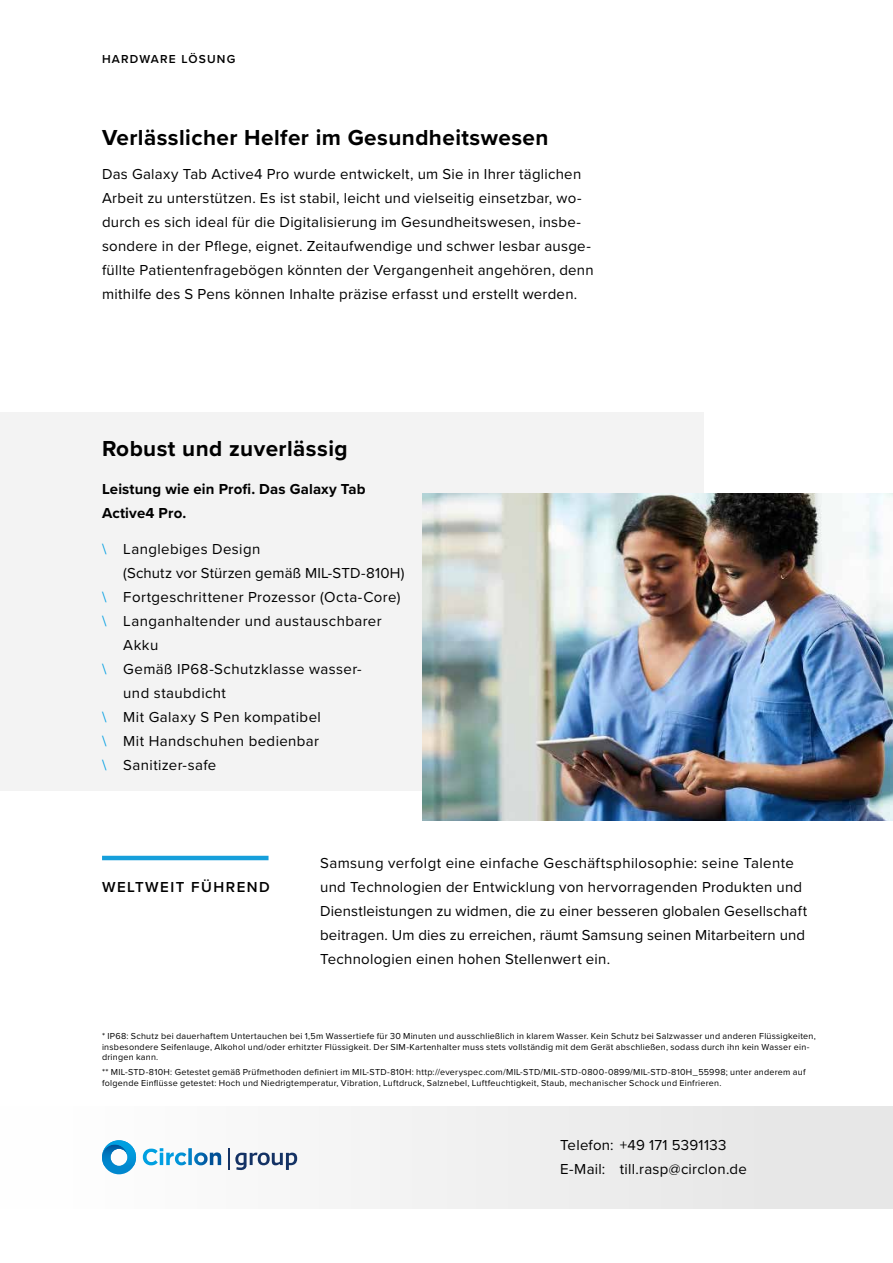
<style>
.page{position:relative;width:893px;height:1263px;background:#fff}
.page>*{position:absolute;margin:0;border:0;box-sizing:border-box;transform-origin:0 0}
.t1{font:700 22.5px "Proxima Nova";letter-spacing:.02em;color:#000}
.t2{font:15px/24px "Proxima Nova";letter-spacing:.015em;color:#000}
.t3{font:700 15px/24px "Proxima Nova";letter-spacing:.01em;color:#000}
.t4{font:600 15px "Proxima Nova";letter-spacing:.1em;color:#000}
.t5{font:600 12px "Proxima Nova";letter-spacing:.1em;color:#000}
.t6{font:9px/10.8px "Proxima Nova";letter-spacing:.025em;color:#000}
.s1{color:#009fe3}
</style>
<div class="page">
<div style="left:0;top:413px;width:703px;height:378px;background:#f3f3f3"></div>
<img style="left:423px;top:494px;width:470px;height:326px">
<hr style="left:102px;top:856px;width:167px;height:4px;background:#169fdb">
<div style="left:0;top:1107px;width:893px;height:102px;background:linear-gradient(to right,#fff,#e4e4e4)"></div>
<svg style="left:143px;top:1148px;width:78px;height:17px"></svg>
<svg style="left:228px;top:1148px;width:1px;height:22px"></svg>
<svg style="left:235px;top:1152px;width:62px;height:18px"></svg>
<svg style="left:102px;top:1140px;width:34px;height:34px"></svg>
<p class="t5" style="left:102px;top:51px;width:135px">HARDWARE LÖSUNG</p>
<h1 class="t1" style="left:102px;top:121px;width:448px">Verlässlicher Helfer im Gesundheitswesen</h1>
<p class="t2" style="left:102px;top:161px;width:493px">Das Galaxy Tab Active4 Pro wurde entwickelt, um Sie in Ihrer täglichen Arbeit zu unterstützen. Es ist stabil, leicht und vielseitig einsetzbar, wo&shy;durch es sich ideal für die Digitalisierung im Gesundheitswesen, insbe&shy;sondere in der Pflege, eignet. Zeitaufwendige und schwer lesbar ausge&shy;füllte Patientenfragebögen könnten der Vergangenheit angehören, denn mithilfe des S Pens können Inhalte präzise erfasst und erstellt werden.</p>
<h1 class="t1" style="left:102px;top:432px;width:247px">Robust und zuverlässig</h1>
<p class="t3" style="left:102px;top:476px;width:265px">Leistung wie ein Profi. Das Galaxy Tab<br>Active4 Pro.</p>
<p class="t2" style="left:102px;top:536px;width:160px"><span class="s1">\</span> Langlebiges Design</p>
<p class="t2" style="left:123px;top:560px;width:283px">(Schutz vor Stürzen gemäß MIL-STD-810H)</p>
<p class="t2" style="left:102px;top:584px;width:300px"><span class="s1">\</span> Fortgeschrittener Prozessor (Octa-Core)</p>
<p class="t2" style="left:102px;top:608px;width:281px"><span class="s1">\</span> Langanhaltender und austauschbarer</p>
<p class="t2" style="left:123px;top:632px;width:36px">Akku</p>
<p class="t2" style="left:102px;top:656px;width:261px"><span class="s1">\</span> Gemäß IP68-Schutzklasse wasser-</p>
<p class="t2" style="left:123px;top:680px;width:104px">und staubdicht</p>
<p class="t2" style="left:102px;top:704px;width:220px"><span class="s1">\</span> Mit Galaxy S Pen kompatibel</p>
<p class="t2" style="left:102px;top:728px;width:219px"><span class="s1">\</span> Mit Handschuhen bedienbar</p>
<p class="t2" style="left:102px;top:752px;width:116px"><span class="s1">\</span> Sanitizer-safe</p>
<p class="t4" style="left:102px;top:875px;width:169px">WELTWEIT FÜHREND</p>
<p class="t2" style="left:320px;top:850px;width:488px">Samsung verfolgt eine einfache Geschäftsphilosophie: seine Talente und Technologien der Entwicklung von hervorragenden Produkten und Dienstleistungen zu widmen, die zu einer besseren globalen Gesellschaft beitragen. Um dies zu erreichen, räumt Samsung seinen Mitarbeitern und Technologien einen hohen Stellenwert ein.</p>
<p class="t6" style="left:102px;top:1030px;width:715px">* IP68: Schutz bei dauerhaftem Untertauchen bei 1,5m Wassertiefe für 30 Minuten und ausschließlich in klarem Wasser. Kein Schutz bei Salzwasser und anderen Flüssigkeiten, insbesondere Seifenlauge, Alkohol und/oder erhitzter Flüssigkeit. Der SIM-Kartenhalter muss stets vollständig mit dem Gerät abschließen, sodass durch ihn kein Wasser ein&shy;dringen kann.</p>
<p class="t6" style="left:102px;top:1066px;width:705px">** MIL-STD-810H: Getestet gemäß Prüfmethoden definiert im MIL-STD-810H: http://everyspec.com/MIL-STD/MIL-STD-0800-0899/MIL-STD-810H_55998; unter anderem auf folgende Einflüsse getestet: Hoch und Niedrigtemperatur, Vibration, Luftdruck, Salznebel, Luftfeuchtigkeit, Staub, mechanischer Schock und Einfrieren.</p>
<p class="t2" style="left:560px;top:1132px;width:168px">Telefon: +49 171 5391133<br>E-Mail:</p>
<p class="t2" style="left:620px;top:1156px;width:129px">till.rasp@circlon.de</p>
</div>
